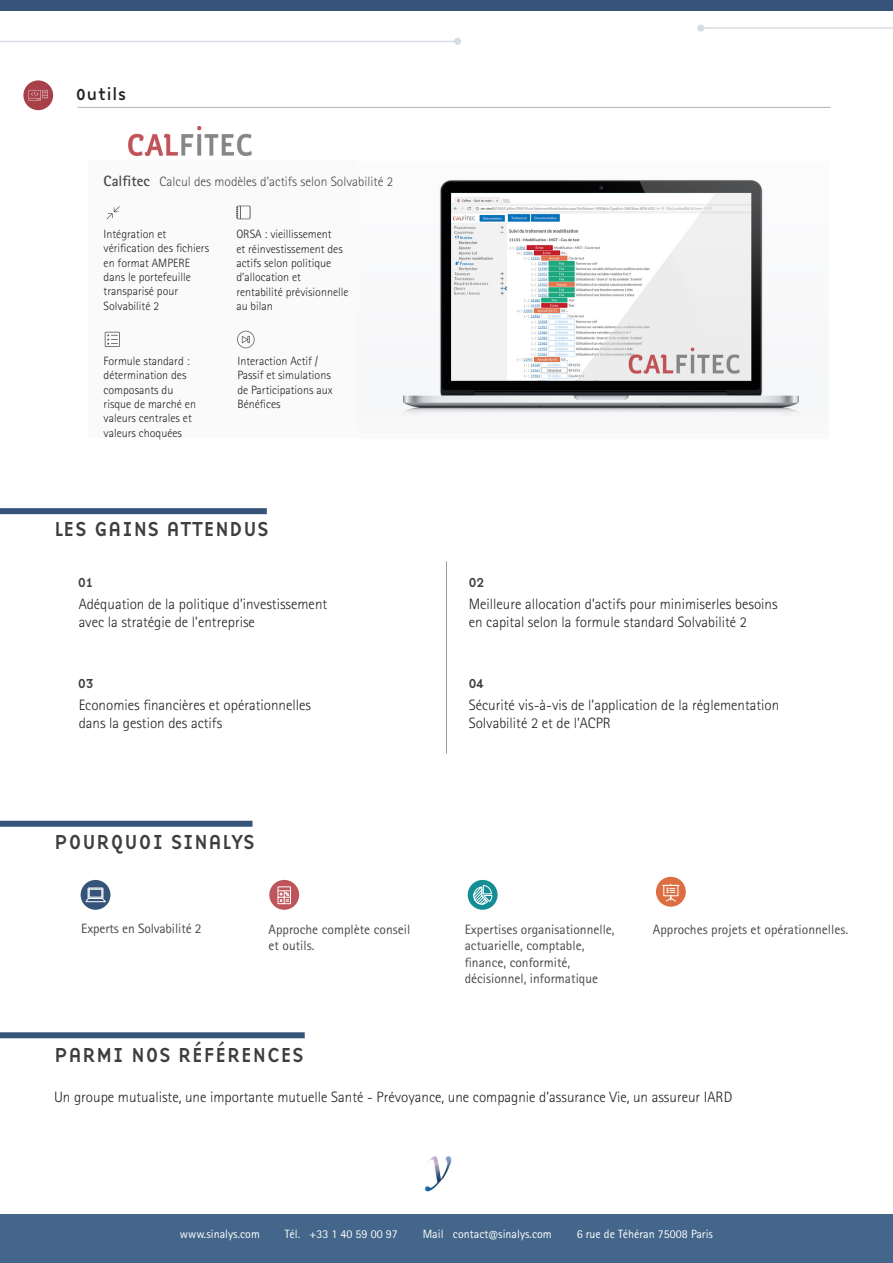
<style>
.page{position:relative;width:893px;height:1263px;background:#fff}
.page>*{position:absolute;margin:0;border:0;box-sizing:border-box;transform-origin:0 0}
.t1{font:21px "Base 9 Sans OT";color:#3e3e3f}
.t2{font:16.5px "Base 9 Sans OT";color:#231f20}
.t3{font:300 15px/18px "Rotis Sans Serif Std";color:#231f20}
.t4{font:13.5px/16.2px "Rotis Sans Serif Std";color:#494a4b}
.t5{font:300 13.5px "Rotis Sans Serif Std";color:#494a4b}
.t6{font:13.5px "Base 9 Sans OT";letter-spacing:-.1em;color:#3e3e3f}
.t7{font:300 12px/14.4px "Rotis Sans Serif Std";color:#231f20}
.t8{font:12px "Rotis Sans Serif Std";color:#fff}
.s1{font-weight:700;font-size:15px}
</style>
<div class="page">
<div style="left:0;top:1214px;width:893px;height:49px;background:#44668a"></div>
<div style="left:88px;top:160px;width:269px;height:278px;background:#fafafa"></div>
<div style="left:0;top:508px;width:267px;height:6px;background:#365479"></div>
<div style="left:0;top:821px;width:252px;height:6px;background:#365479"></div>
<div style="left:0;top:1032px;width:305px;height:6px;background:#365479"></div>
<svg style="left:79px;top:878px;width:33px;height:33px"></svg>
<div style="left:78px;top:877px;width:35px;height:36px;border:3px solid #fff;border-radius:50%"></div>
<svg style="left:85px;top:887px;width:21px;height:15px"></svg>
<svg style="left:268px;top:878px;width:33px;height:33px"></svg>
<div style="left:266px;top:877px;width:36px;height:36px;border:3px solid #fff;border-radius:50%"></div>
<svg style="left:277px;top:886px;width:14px;height:18px"></svg>
<svg style="left:466px;top:878px;width:33px;height:33px"></svg>
<div style="left:465px;top:877px;width:36px;height:36px;border:3px solid #fff;border-radius:50%"></div>
<svg style="left:473px;top:885px;width:20px;height:20px"></svg>
<svg style="left:654px;top:875px;width:33px;height:33px"></svg>
<div style="left:653px;top:874px;width:36px;height:36px;border:3px solid #fff;border-radius:50%"></div>
<svg style="left:662px;top:883px;width:18px;height:19px"></svg>
<img style="left:424px;top:1156px;width:28px;height:36px">
<div style="left:23px;top:80px;width:30px;height:30px;background:#a8404a;border-radius:50%"></div>
<svg style="left:29px;top:90px;width:19px;height:11px"></svg>
<hr style="left:78px;top:107px;width:753px;height:1px;background:#000">
<hr style="left:446px;top:561px;width:1px;height:193px;background:#231f20">
<div style="left:0;top:0;width:893px;height:11px;background:#365479"></div>
<hr style="left:0;top:41px;width:454px;height:1px;background:#365479">
<div style="left:454px;top:38px;width:7px;height:7px;background:#d7dde4;border-radius:50%"></div>
<hr style="left:704px;top:27px;width:189px;height:2px;background:#365479">
<div style="left:697px;top:25px;width:7px;height:7px;background:#d7dde4;border-radius:50%"></div>
<img style="left:128px;top:127px;width:124px;height:28px">
<img style="left:401px;top:179px;width:399px;height:237px">
<svg style="left:236px;top:206px;width:14px;height:13px"></svg>
<svg style="left:105px;top:332px;width:15px;height:15px"></svg>
<svg style="left:237px;top:331px;width:18px;height:17px"></svg>
<svg style="left:107px;top:206px;width:13px;height:13px"></svg>
<p class="t2" style="left:75px;top:86px;width:53px">Outils</p>
<p class="t5" style="left:104px;top:173px;width:291px"><span class="s1">Calfitec</span> Calcul des modèles d’actifs selon Solvabilité 2</p>
<p class="t7" style="left:104px;top:227px;width:107px">Intégration et vérification des fichiers en format AMPERE dans le portefeuille</p>
<p class="t7" style="left:104px;top:284px;width:76px">transparisé pour<br>Solvabilité 2</p>
<p class="t7" style="left:104px;top:354px;width:94px">Formule standard : détermination des composants du risque de marché en valeurs centrales et valeurs choquées</p>
<p class="t7" style="left:236px;top:227px;width:108px">ORSA : vieillissement et réinvestissement des actifs selon politique d’allocation et</p>
<p class="t7" style="left:236px;top:285px;width:114px">rentabilité prévisionnelle au bilan</p>
<p class="t7" style="left:237px;top:354px;width:97px">Interaction Actif /<br>Passif et simulations de Participations aux<br>Bénéfices</p>
<p class="t1" style="left:54px;top:517px;width:216px">LES GAINS ATTENDUS</p>
<p class="t6" style="left:78px;top:574px;width:18px">01</p>
<p class="t3" style="left:79px;top:595px;width:250px">Adéquation de la politique d’investissement avec la stratégie de l’entreprise</p>
<p class="t6" style="left:78px;top:675px;width:18px">03</p>
<p class="t3" style="left:79px;top:696px;width:234px">Economies financières et opérationnelles dans la gestion des actifs</p>
<p class="t1" style="left:54px;top:830px;width:202px">POURQUOI SINALYS</p>
<p class="t6" style="left:468px;top:574px;width:18px">02</p>
<p class="t3" style="left:469px;top:595px;width:310px">Meilleure allocation d’actifs pour minimiserles besoins en capital selon la formule standard Solvabilité 2</p>
<p class="t6" style="left:468px;top:675px;width:18px">04</p>
<p class="t3" style="left:469px;top:696px;width:312px">Sécurité vis-à-vis de l’application de la réglementation<br>Solvabilité 2 et de l’ACPR</p>
<p class="t4" style="left:81px;top:920px;width:122px">Experts en Solvabilité 2</p>
<p class="t4" style="left:465px;top:922px;width:151px">Expertises organisationnelle, actuarielle, comptable, finance, conformité, décisionnel, informatique</p>
<p class="t4" style="left:269px;top:922px;width:143px">Approche complète conseil et outils.</p>
<p class="t4" style="left:653px;top:922px;width:197px">Approches projets et opérationnelles.</p>
<p class="t1" style="left:54px;top:1044px;width:251px">PARMI NOS RÉFÉRENCES</p>
<p class="t3" style="left:54px;top:1088px;width:680px">Un groupe mutualiste, une importante mutuelle Santé - Prévoyance, une compagnie d’assurance Vie, un assureur IARD</p>
<p class="t8" style="left:180px;top:1227px;width:81px">www.sinalys.com</p>
<p class="t8" style="left:285px;top:1227px;width:115px">Tél. +33 1 40 59 00 97</p>
<p class="t8" style="left:423px;top:1227px;width:131px">Mail contact@sinalys.com</p>
<p class="t8" style="left:577px;top:1227px;width:138px">6 rue de Téhéran 75008 Paris</p>
</div>
